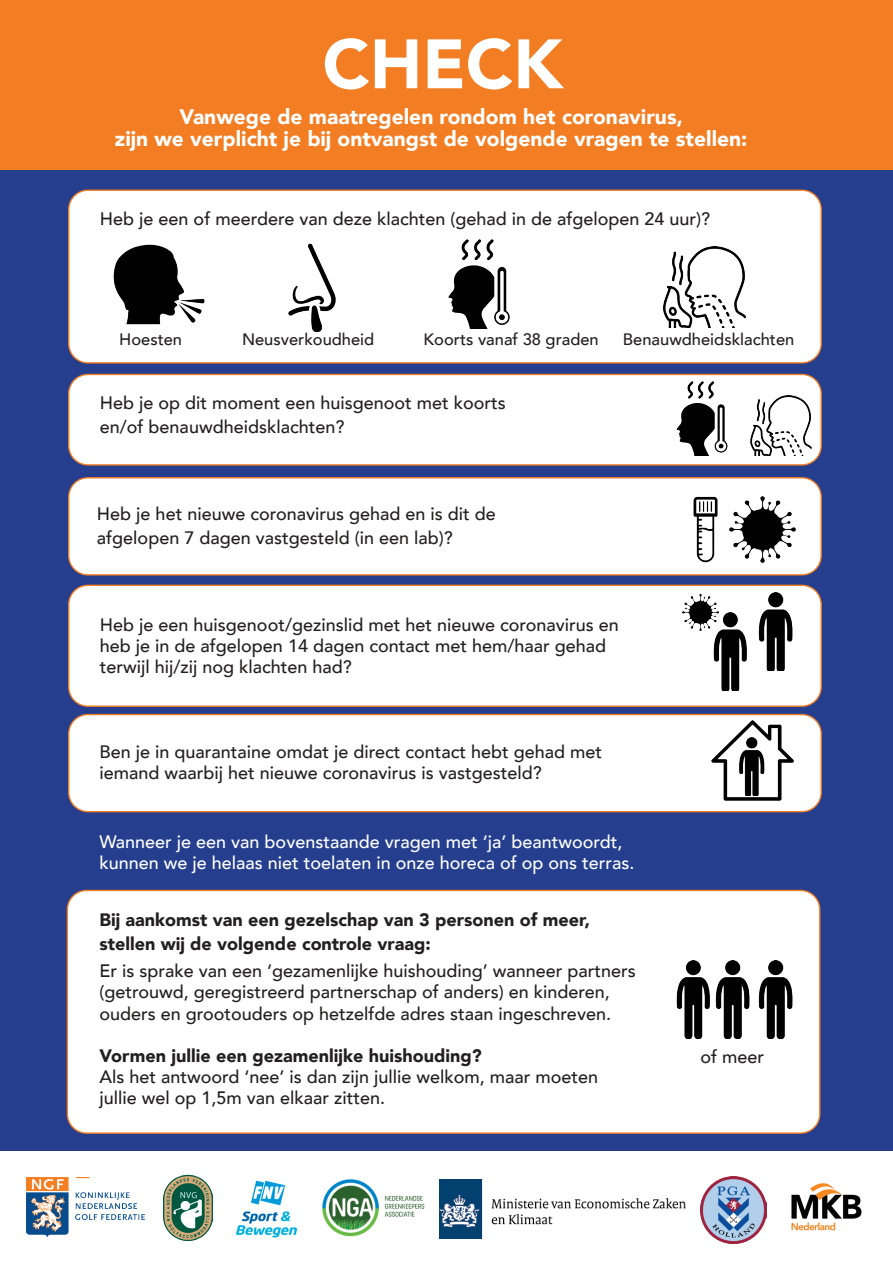
<style>
.page{position:relative;width:893px;height:1263px;background:#fff}
.page>*{position:absolute;margin:0;border:0;box-sizing:border-box;transform-origin:0 0}
.t1{font:900 69px "Avenir";color:#fff}
.t2{font:900 21px/22.5px "Avenir";color:#fff;text-align:center}
.t3{font:500 18px/21px "Avenir";color:#231f20}
.t4{font:900 18px/24px "Avenir";color:#231f20}
.t5{font:500 18px/21px "Avenir";color:#fff}
.t6{font:500 16.5px "Avenir";color:#231f20}
</style>
<div class="page">
<div style="left:0;top:170px;width:893px;height:980px;background:#253f8e"></div>
<div style="left:69px;top:585px;width:752px;height:121px;background:#fff;border-radius:19px"></div>
<div style="left:68px;top:585px;width:754px;height:122px;border:1px solid #f37d22;border-radius:19px"></div>
<div style="left:69px;top:190px;width:752px;height:173px;background:#fff;border-radius:19px"></div>
<div style="left:68px;top:190px;width:754px;height:174px;border:1px solid #f37d22;border-radius:19px"></div>
<div style="left:69px;top:374px;width:752px;height:91px;background:#fff;border-radius:19px"></div>
<div style="left:68px;top:374px;width:754px;height:92px;border:1px solid #f37d22;border-radius:19px"></div>
<div style="left:67px;top:890px;width:753px;height:243px;background:#fff;border-radius:19px"></div>
<div style="left:69px;top:478px;width:752px;height:97px;background:#fff;border-radius:19px"></div>
<div style="left:68px;top:477px;width:754px;height:98px;border:1px solid #f37d22;border-radius:19px"></div>
<div style="left:0;top:0;width:893px;height:170px;background:#f37d22"></div>
<img style="left:676px;top:960px;width:33px;height:78px">
<img style="left:709px;top:960px;width:41px;height:78px">
<img style="left:758px;top:960px;width:62px;height:78px">
<img style="left:235px;top:1180px;width:63px;height:58px">
<img style="left:440px;top:1179px;width:246px;height:60px">
<img style="left:791px;top:1183px;width:71px;height:48px">
<img style="left:164px;top:1174px;width:48px;height:67px">
<img style="left:26px;top:1177px;width:119px;height:61px">
<img style="left:322px;top:1179px;width:103px;height:58px">
<img style="left:701px;top:1177px;width:66px;height:66px">
<div style="left:69px;top:714px;width:752px;height:98px;background:#fff;border-radius:19px"></div>
<div style="left:68px;top:714px;width:754px;height:98px;border:1px solid #f37d22;border-radius:19px"></div>
<img style="left:763px;top:593px;width:57px;height:78px">
<img style="left:713px;top:613px;width:61px;height:78px">
<img style="left:113px;top:244px;width:92px;height:81px">
<img style="left:288px;top:243px;width:48px;height:88px">
<img style="left:448px;top:240px;width:62px;height:88px">
<img style="left:676px;top:382px;width:52px;height:73px">
<img style="left:663px;top:247px;width:83px;height:80px">
<img style="left:750px;top:395px;width:62px;height:60px">
<img style="left:693px;top:496px;width:25px;height:67px">
<img style="left:729px;top:496px;width:67px;height:67px">
<img style="left:682px;top:593px;width:42px;height:39px">
<img style="left:700px;top:715px;width:105px;height:86px">
<h1 class="t1" style="left:323px;top:5px;width:242px">CHECK</h1>
<p class="t2" style="left:115px;top:104px;width:634px">Vanwege de maatregelen rondom het coronavirus,<br>zijn we verplicht je bij ontvangst de volgende vragen te stellen:</p>
<p class="t3" style="left:100px;top:207px;width:612px">Heb je een of meerdere van deze klachten (gehad in de afgelopen 24 uur)?</p>
<p class="t6" style="left:119px;top:325px;width:64px">Hoesten</p>
<p class="t6" style="left:242px;top:325px;width:134px">Neusverkoudheid</p>
<p class="t6" style="left:424px;top:325px;width:177px">Koorts vanaf 38 graden</p>
<p class="t6" style="left:623px;top:325px;width:173px">Benauwdheidsklachten</p>
<p class="t3" style="left:100px;top:390px;width:407px;line-height:24px">Heb je op dit moment een huisgenoot met koorts en/of benauwdheidsklachten?</p>
<p class="t3" style="left:97px;top:501px;width:400px;line-height:24px">Heb je het nieuwe coronavirus gehad en is dit de afgelopen 7 dagen vastgesteld (in een lab)?</p>
<p class="t3" style="left:100px;top:613px;width:520px">Heb je een huisgenoot/gezinslid met het nieuwe coronavirus en heb je in de afgelopen 14 dagen contact met hem/haar gehad terwijl hij/zij nog klachten had?</p>
<p class="t3" style="left:99px;top:740px;width:504px">Ben je in quarantaine omdat je direct contact hebt gehad met iemand waarbij het nieuwe coronavirus is vastgesteld?</p>
<p class="t5" style="left:99px;top:830px;width:536px">Wanneer je een van bovenstaande vragen met ‘ja’ beantwoordt, kunnen we je helaas niet toelaten in onze horeca of op ons terras.</p>
<p class="t4" style="left:99px;top:907px;width:492px">Bij aankomst van een gezelschap van 3 personen of meer, stellen wij de volgende controle vraag:</p>
<p class="t3" style="left:99px;top:960px;width:538px">Er is sprake van een ‘gezamenlijke huishouding’ wanneer partners (getrouwd, geregistreerd partnerschap of anders) en kinderen, ouders en grootouders op hetzelfde adres staan ingeschreven.</p>
<p class="t4" style="left:99px;top:1043px;width:384px">Vormen jullie een gezamenlijke huishouding?</p>
<p class="t3" style="left:99px;top:1065px;width:500px">Als het antwoord ‘nee’ is dan zijn jullie welkom, maar moeten jullie wel op 1,5m van elkaar zitten.</p>
<p class="t3" style="left:701px;top:1045px;width:65px">of meer</p>
</div>
